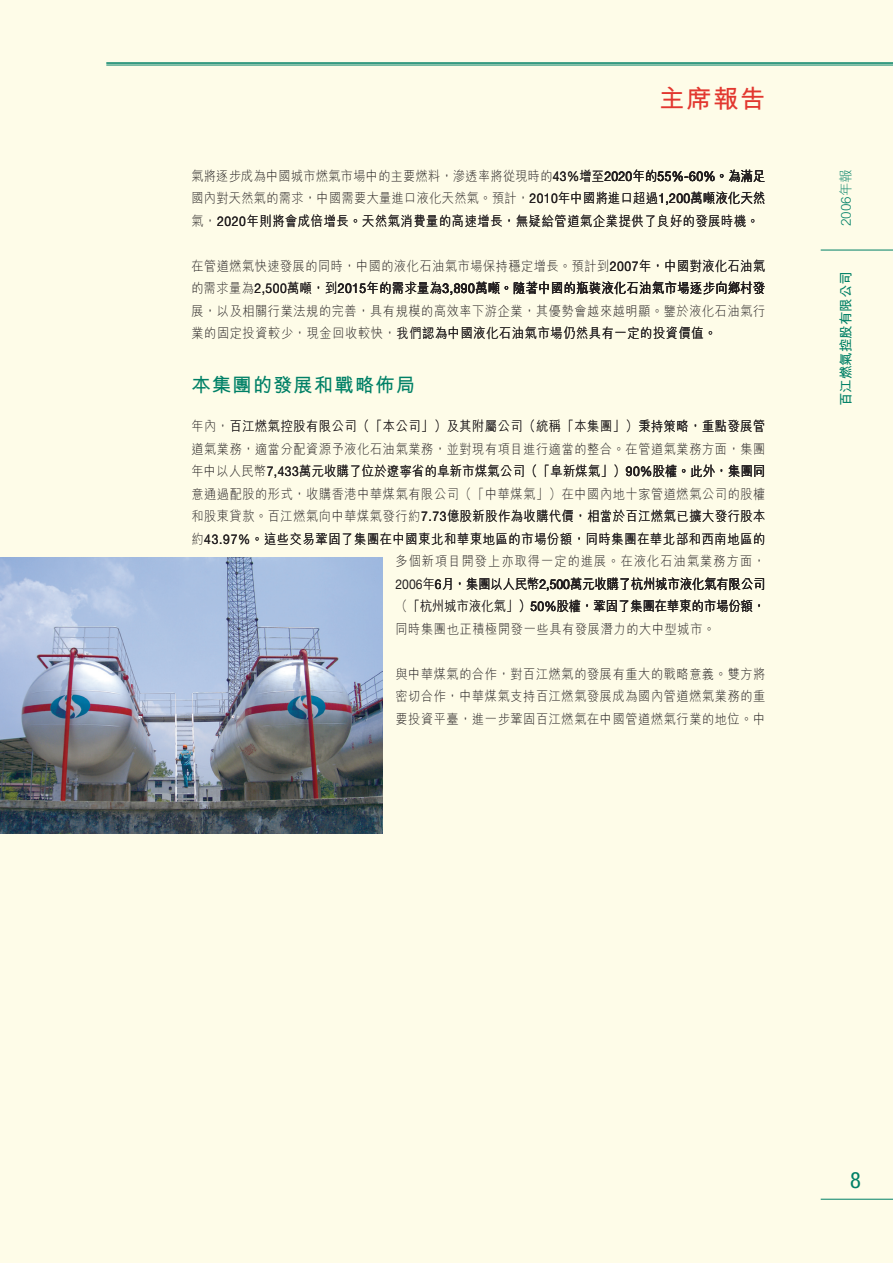
<style>
.page{position:relative;width:893px;height:1263px;background:#fefce8}
.page>*{position:absolute;margin:0;border:0;box-sizing:border-box;transform-origin:0 0}
.t1{font:700 25.5px "M Hei HK";color:#e2372f}
.heading{font:700 19.5px "M Hei HK";letter-spacing:.05em;color:#008066}
.body_text{font:300 13.5px/22.5px "M Hei HK";letter-spacing:.05em;color:#231f20;text-align:justify;scale:.9 1}
.body_text-2{font:300 13.5px "M Hei HK";letter-spacing:.005em;color:#231f20;scale:.9 1}
.body_text-3{font:300 13.5px "M Hei HK";letter-spacing:.01em;color:#231f20;scale:.9 1}
.body_text-4{font:300 13.5px "M Hei HK";letter-spacing:.09em;color:#231f20;scale:.9 1}
.t2{font:700 13.5px "M Hei HK";color:#008066}
.t3{font:300 13.5px "M Hei HK";color:#008066}
.s1{font-family:"Helvetica Neue LT Std";font-weight:400}
</style>
<div class="page">
<hr style="left:106px;top:62px;width:787px;height:2px;background:#008066">
<hr style="left:106px;top:65px;width:787px;height:1px;background:#008066">
<hr style="left:821px;top:1199px;width:72px;height:1px;background:#008066">
<hr style="left:821px;top:250px;width:72px;height:1px;background:#008066">
<img style="left:0;top:558px;width:383px;height:275px">
<p class="t1" style="left:659px;top:80px;width:108px">主席報告</p>
<p class="body_text" style="left:191px;top:164px;width:639px">氣將逐步成為中國城市燃氣市場中的主要燃料，滲透率將從現時的<span class="s1">43%</span>增至<span class="s1">2020</span>年的<span class="s1">55%-60%</span>。為滿足國內對天然氣的需求，中國需要大量進口液化天然氣。預計，<span class="s1">2010</span>年中國將進口超過<span class="s1">1,200</span>萬噸液化天然氣，<span class="s1">2020</span>年則將會成倍增長。天然氣消費量的高速增長，無疑給管道氣企業提供了良好的發展時機。</p>
<p class="body_text" style="left:191px;top:254px;width:639px">在管道燃氣快速發展的同時，中國的液化石油氣市場保持穩定增長。預計到<span class="s1">2007</span>年，中國對液化石油氣的需求量為<span class="s1">2,500</span>萬噸，到<span class="s1">2015</span>年的需求量為<span class="s1">3,890</span>萬噸。隨著中國的瓶裝液化石油氣市場逐步向鄉村發展，以及相關行業法規的完善，具有規模的高效率下游企業，其優勢會越來越明顯。鑒於液化石油氣行業的固定投資較少，現金回收較快，我們認為中國液化石油氣市場仍然具有一定的投資價值。</p>
<p class="heading" style="left:191px;top:371px;width:225px">本集團的發展和戰略佈局</p>
<p class="body_text" style="left:191px;top:415px;width:639px">年內，百江燃氣控股有限公司（「本公司」）及其附屬公司（統稱「本集團」）秉持策略，重點發展管</p>
<p class="body_text" style="left:191px;top:437px;width:639px">道氣業務，適當分配資源予液化石油氣業務，並對現有項目進行適當的整合。在管道氣業務方面，集團</p>
<p class="body_text" style="left:191px;top:460px;width:639px">年中以人民幣<span class="s1">7,433</span>萬元收購了位於遼寧省的阜新市煤氣公司（「阜新煤氣」）<span class="s1">90%</span>股權。此外，集團同</p>
<p class="body_text" style="left:191px;top:482px;width:639px">意通過配股的形式，收購香港中華煤氣有限公司（「中華煤氣」）在中國內地十家管道燃氣公司的股權</p>
<p class="body_text" style="left:191px;top:505px;width:639px">和股東貸款。百江燃氣向中華煤氣發行約<span class="s1">7.73</span>億股新股作為收購代價，相當於百江燃氣已擴大發行股本</p>
<p class="body_text" style="left:191px;top:527px;width:639px">約<span class="s1">43.97%</span>。這些交易鞏固了集團在中國東北和華東地區的市場份額，同時集團在華北部和西南地區的</p>
<p class="body_text-4" style="left:395px;top:552px;width:413px">多個新項目開發上亦取得一定的進展。在液化石油氣業務方面，</p>
<p class="body_text-2" style="left:395px;top:574px;width:413px"><span class="s1">2006</span>年月<span class="s1">6</span> ，集團以人民幣<span class="s1">2,500</span>萬元收購了杭州城市液化氣有限公司</p>
<p class="body_text-3" style="left:395px;top:597px;width:413px">（「杭州城市液化氣」）<span class="s1">50%</span>股權，鞏固了集團在華東的市場份額，</p>
<p class="body_text" style="left:395px;top:617px;width:357px">同時集團也正積極開發一些具有發展潛力的大中型城市。</p>
<p class="body_text" style="left:395px;top:662px;width:413px">與中華煤氣的合作，對百江燃氣的發展有重大的戰略意義。雙方將密切合作，中華煤氣支持百江燃氣發展成為國內管道燃氣業務的重要投資平臺，進一步鞏固百江燃氣在中國管道燃氣行業的地位。中</p>
<p class="t3" style="left:836px;top:226px;width:59px;rotate:-90deg">2006年報</p>
<p class="t2" style="left:836px;top:406px;width:136px;rotate:-90deg">百江燃氣控股有限公司</p>
</div>
